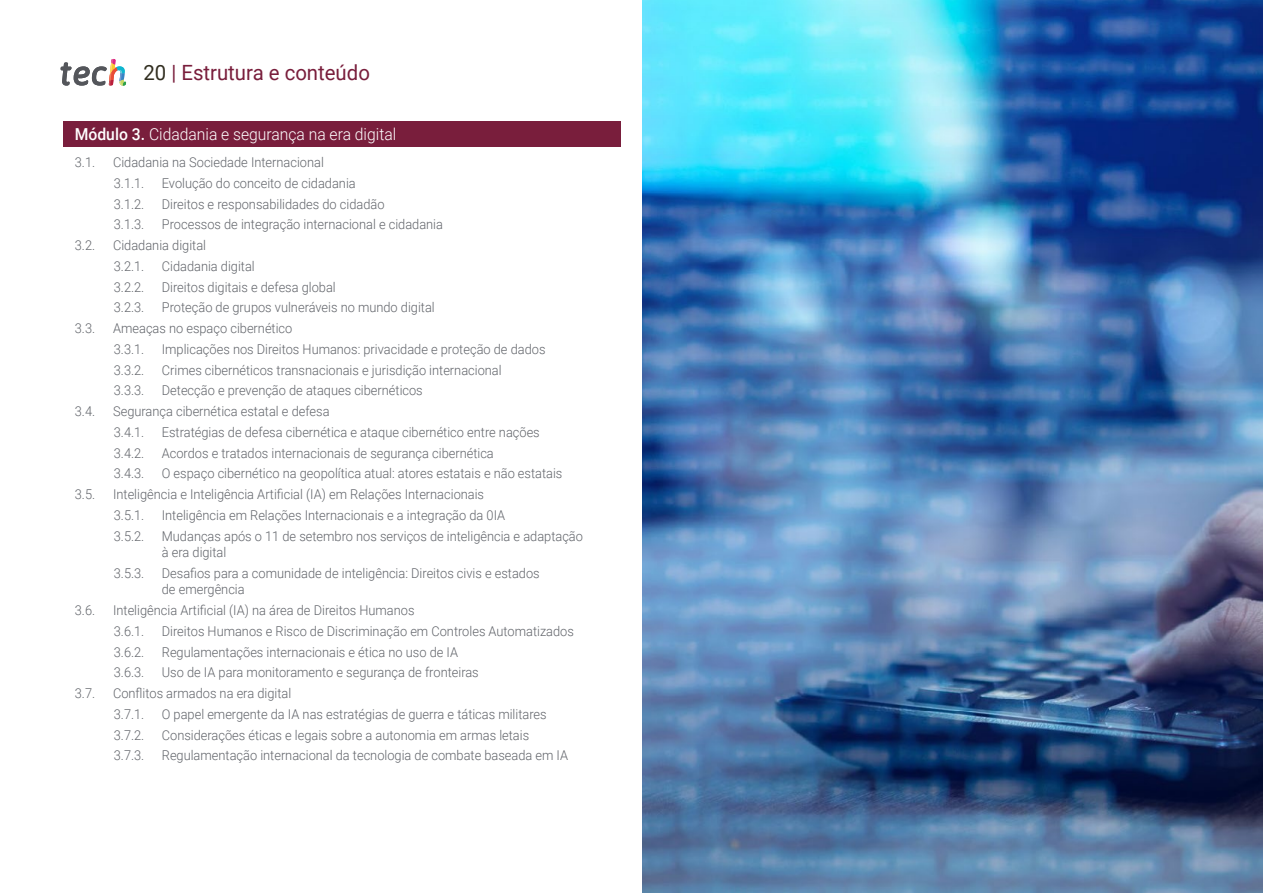
<style>
.page{position:relative;width:1263px;height:893px;background:#fff}
.page>*{position:absolute;margin:0;border:0;box-sizing:border-box;transform-origin:0 0}
.t1{font:21px "Roboto";color:#791e3c}
.t2{font:300 16.5px "Roboto";color:#fff;scale:.95 1}
.t3{font:300 13.5px/20.7px "Roboto";color:#61646a;scale:.95 1}
.s1{color:#312e20}
.s2{font-weight:500}
</style>
<div class="page">
<div style="left:64px;top:121px;width:557px;height:25px;background:#791e3c"></div>
<img style="left:642px;top:0;width:621px;height:893px">
<svg style="left:61px;top:59px;width:65px;height:27px"></svg>
<h1 class="t1" style="left:144px;top:57px;width:228px"><span class="s1">20</span> | Estrutura e conteúdo</h1>
<p class="t2" style="left:75px;top:123px;width:340px"><span class="s2">Módulo 3.</span> Cidadania e segurança na era digital</p>
<p class="t3" style="left:75px;top:151px;width:23px">3.1.</p>
<p class="t3" style="left:113px;top:151px;width:223px">Cidadania na Sociedade Internacional<br>3.1.1.</p>
<p class="t3" style="left:162px;top:172px;width:206px">Evolução do conceito de cidadania</p>
<p class="t3" style="left:114px;top:193px;width:34px">3.1.2.</p>
<p class="t3" style="left:162px;top:193px;width:236px">Direitos e responsabilidades do cidadão</p>
<p class="t3" style="left:114px;top:214px;width:34px">3.1.3.</p>
<p class="t3" style="left:162px;top:214px;width:297px">Processos de integração internacional e cidadania</p>
<p class="t3" style="left:75px;top:234px;width:23px">3.2.</p>
<p class="t3" style="left:113px;top:234px;width:99px">Cidadania digital<br>3.2.1.</p>
<p class="t3" style="left:162px;top:255px;width:99px">Cidadania digital</p>
<p class="t3" style="left:114px;top:276px;width:34px">3.2.2.</p>
<p class="t3" style="left:162px;top:276px;width:185px">Direitos digitais e defesa global</p>
<p class="t3" style="left:114px;top:297px;width:34px">3.2.3.</p>
<p class="t3" style="left:162px;top:297px;width:289px">Proteção de grupos vulneráveis no mundo digital</p>
<p class="t3" style="left:75px;top:317px;width:23px">3.3.</p>
<p class="t3" style="left:113px;top:317px;width:190px">Ameaças no espaço cibernético<br>3.3.1.</p>
<p class="t3" style="left:162px;top:338px;width:405px">Implicações nos Direitos Humanos: privacidade e proteção de dados</p>
<p class="t3" style="left:114px;top:359px;width:34px">3.3.2.</p>
<p class="t3" style="left:162px;top:359px;width:359px">Crimes cibernéticos transnacionais e jurisdição internacional</p>
<p class="t3" style="left:114px;top:380px;width:34px">3.3.3.</p>
<p class="t3" style="left:162px;top:380px;width:276px">Detecção e prevenção de ataques cibernéticos</p>
<p class="t3" style="left:75px;top:400px;width:23px">3.4.</p>
<p class="t3" style="left:113px;top:400px;width:229px">Segurança cibernética estatal e defesa<br>3.4.1.</p>
<p class="t3" style="left:162px;top:421px;width:399px">Estratégias de defesa cibernética e ataque cibernético entre nações</p>
<p class="t3" style="left:114px;top:442px;width:34px">3.4.2.</p>
<p class="t3" style="left:162px;top:442px;width:351px">Acordos e tratados internacionais de segurança cibernética</p>
<p class="t3" style="left:114px;top:463px;width:34px">3.4.3.</p>
<p class="t3" style="left:162px;top:463px;width:423px">O espaço cibernético na geopolítica atual: atores estatais e não estatais</p>
<p class="t3" style="left:75px;top:483px;width:23px">3.5.</p>
<p class="t3" style="left:113px;top:483px;width:392px">Inteligência e Inteligência Artificial (IA) em Relações Internacionais<br>3.5.1.</p>
<p class="t3" style="left:162px;top:504px;width:363px">Inteligência em Relações Internacionais e a integração da 0IA</p>
<p class="t3" style="left:114px;top:525px;width:34px">3.5.2.</p>
<p class="t3" style="left:162px;top:527px;width:445px;line-height:16.5px">Mudanças após o 11 de setembro nos serviços de inteligência e adaptação à era digital</p>
<p class="t3" style="left:114px;top:562px;width:34px">3.5.3.</p>
<p class="t3" style="left:162px;top:564px;width:399px;line-height:16.5px">Desafios para a comunidade de inteligência: Direitos civis e estados de emergência</p>
<p class="t3" style="left:75px;top:599px;width:23px">3.6.</p>
<p class="t3" style="left:113px;top:599px;width:319px">Inteligência Artificial (IA) na área de Direitos Humanos<br>3.6.1.</p>
<p class="t3" style="left:162px;top:620px;width:435px">Direitos Humanos e Risco de Discriminação em Controles Automatizados</p>
<p class="t3" style="left:114px;top:641px;width:34px">3.6.2.</p>
<p class="t3" style="left:162px;top:641px;width:313px">Regulamentações internacionais e ética no uso de IA</p>
<p class="t3" style="left:114px;top:662px;width:34px">3.6.3.</p>
<p class="t3" style="left:162px;top:662px;width:335px">Uso de IA para monitoramento e segurança de fronteiras</p>
<p class="t3" style="left:75px;top:682px;width:23px">3.7.</p>
<p class="t3" style="left:113px;top:682px;width:189px">Conflitos armados na era digital<br>3.7.1.</p>
<p class="t3" style="left:162px;top:703px;width:407px">O papel emergente da IA nas estratégias de guerra e táticas militares</p>
<p class="t3" style="left:114px;top:724px;width:34px">3.7.2.</p>
<p class="t3" style="left:162px;top:724px;width:388px">Considerações éticas e legais sobre a autonomia em armas letais</p>
<p class="t3" style="left:114px;top:745px;width:34px">3.7.3.</p>
<p class="t3" style="left:162px;top:745px;width:429px">Regulamentação internacional da tecnologia de combate baseada em IA</p>
</div>
